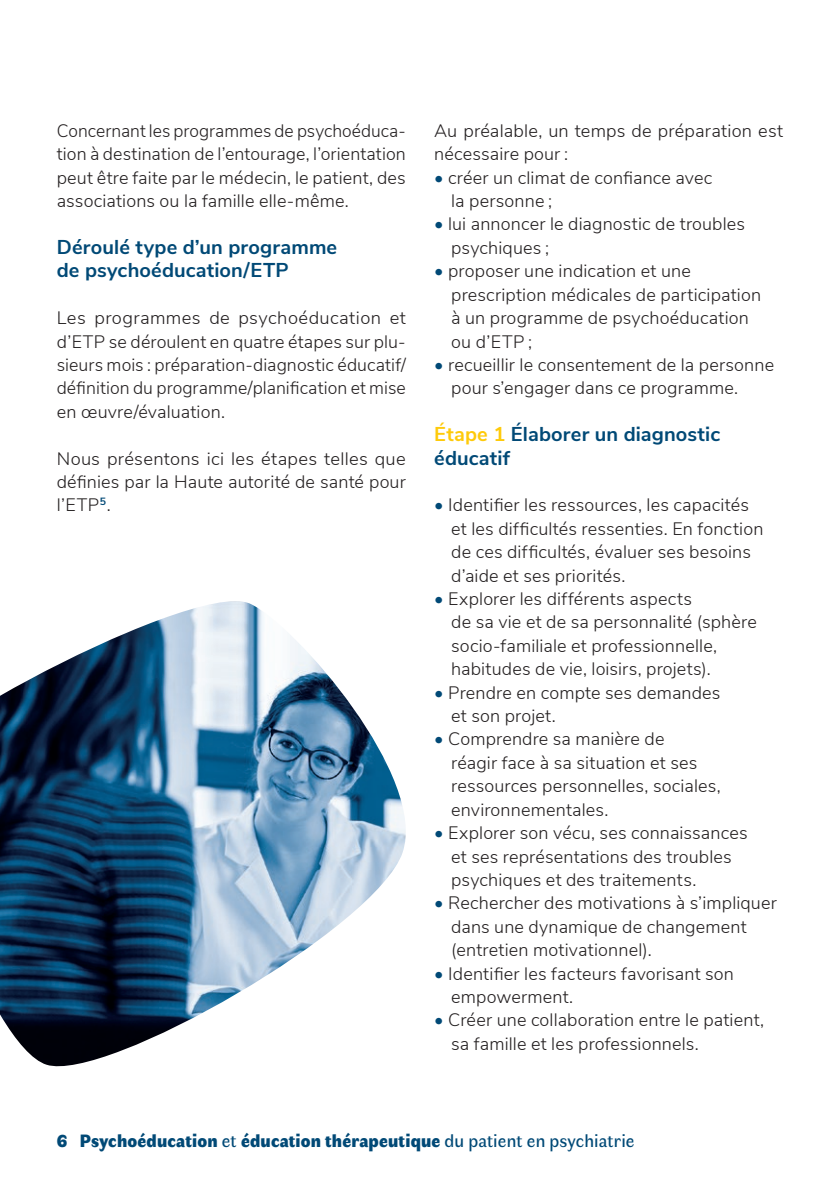
<style>
.page{position:relative;width:840px;height:1191px;background:#fff}
.page>*{position:absolute;margin:0;border:0;box-sizing:border-box;transform-origin:0 0}
.t1{font:700 20px/23.4px "Nunito Sans";letter-spacing:.01em;color:#014976}
.t2{font:300 18px/23.4px "Nunito Sans";letter-spacing:.01em;color:#231f20}
.t3{font:900 18px "Faune Display";letter-spacing:.01em;color:#014976}
.s1{color:#014976}
.s2{color:#feca0a}
.s3{font-family:"Faune Text";font-weight:400}
</style>
<div class="page">
<img style="left:0;top:601px;width:406px;height:465px">
<p class="t2" style="left:57px;top:118px;width:350px;text-align:justify">Concernant les programmes de psychoéduca&shy;tion à destination de l’entourage, l’orientation peut être faite par le médecin, le patient, des associations ou la famille elle-même.</p>
<p class="t1" style="left:57px;top:234px;width:282px">Déroulé type d’un programme de psychoéducation/ETP</p>
<p class="t2" style="left:57px;top:305px;width:350px;text-align:justify">Les programmes de psychoéducation et d’ETP se déroulent en quatre étapes sur plu&shy;sieurs mois : préparation-diagnostic éducatif/ définition du programme/planification et mise en œuvre/évaluation.</p>
<p class="t2" style="left:57px;top:445px;width:350px;text-align:justify">Nous présentons ici les étapes telles que définies par la Haute autorité de santé pour l’ETP<sup>5</sup>.</p>
<p class="t2" style="left:434px;top:118px;width:350px">Au préalable, un temps de préparation est nécessaire pour :</p>
<p class="t2" style="left:451px;top:165px;width:262px;text-indent:-17px"><span class="s1">•</span> créer un climat de confiance avec la personne ;</p>
<p class="t2" style="left:451px;top:211px;width:295px;text-indent:-17px"><span class="s1">•</span> lui annoncer le diagnostic de troubles psychiques ;</p>
<p class="t2" style="left:451px;top:258px;width:311px;text-indent:-17px"><span class="s1">•</span> proposer une indication et une prescription médicales de participation à un programme de psychoéducation ou d’ETP ;</p>
<p class="t2" style="left:451px;top:352px;width:324px;text-indent:-17px"><span class="s1">•</span> recueillir le consentement de la personne pour s’engager dans ce programme.</p>
<p class="t1" style="left:434px;top:421px;width:287px"><span class="s2">Étape 1</span> Élaborer un diagnostic éducatif</p>
<p class="t2" style="left:451px;top:492px;width:313px;text-indent:-17px"><span class="s1">•</span> Identifier les ressources, les capacités et les difficultés ressenties. En fonction de ces difficultés, évaluer ses besoins d’aide et ses priorités.</p>
<p class="t2" style="left:451px;top:586px;width:307px;text-indent:-17px"><span class="s1">•</span> Explorer les différents aspects<br>de sa vie et de sa personnalité (sphère socio-familiale et professionnelle, habitudes de vie, loisirs, projets).</p>
<p class="t2" style="left:451px;top:679px;width:271px;text-indent:-17px"><span class="s1">•</span> Prendre en compte ses demandes et son projet.</p>
<p class="t2" style="left:451px;top:726px;width:271px;text-indent:-17px"><span class="s1">•</span> Comprendre sa manière de<br>réagir face à sa situation et ses ressources personnelles, sociales, environnementales.</p>
<p class="t2" style="left:451px;top:820px;width:298px;text-indent:-17px"><span class="s1">•</span> Explorer son vécu, ses connaissances et ses représentations des troubles psychiques et des traitements.</p>
<p class="t2" style="left:451px;top:890px;width:327px;text-indent:-17px"><span class="s1">•</span> Rechercher des motivations à s’impliquer dans une dynamique de changement (entretien motivationnel).</p>
<p class="t2" style="left:451px;top:960px;width:284px;text-indent:-17px"><span class="s1">•</span> Identifier les facteurs favorisant son empowerment.</p>
<p class="t2" style="left:451px;top:1007px;width:314px;text-indent:-17px"><span class="s1">•</span> Créer une collaboration entre le patient, sa famille et les professionnels.</p>
<p class="t3" style="left:57px;top:1127px;width:579px">6 Psychoéducation <span class="s3">et</span> éducation thérapeutique <span class="s3">du patient en psychiatrie</span></p>
</div>
